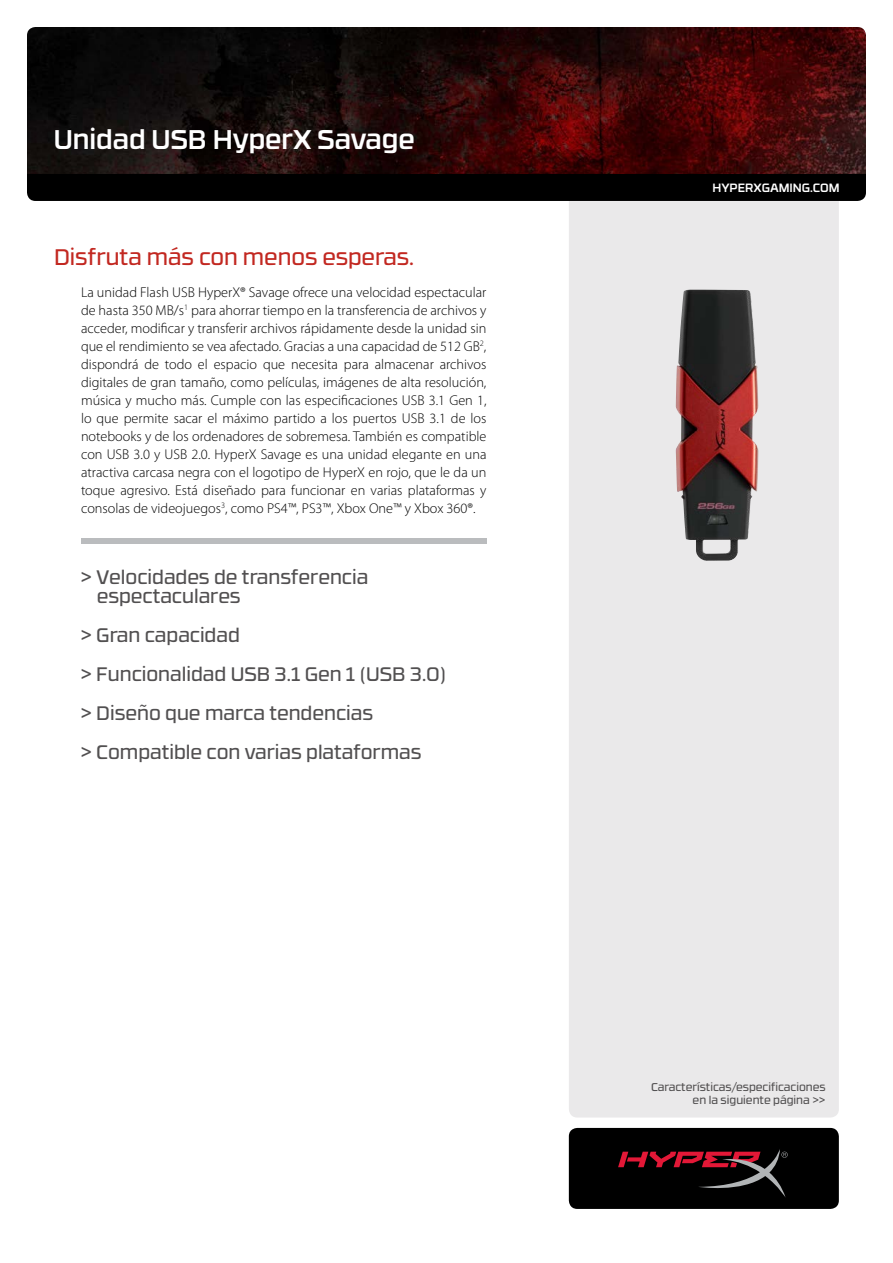
<style>
.page{position:relative;width:893px;height:1263px;background:#fff}
.page>*{position:absolute;margin:0;border:0;box-sizing:border-box;transform-origin:0 0}
.t1{font:500 27px "RB No 3.1";color:#fff}
.t2{font:22.5px "RB No 3.1";color:#c22821}
.t3{font:19.5px/39px "RB No 3.1";color:#525051}
.t4{font:300 14.25px/18px "Myriad Pro";color:#000;text-align:justify}
.t5{font:500 12px "RB No 3.1";color:#fff}
.t6{font:11.25px/13.5px "RB No 3.1";color:#525051;text-align:right}
</style>
<div class="page">
<div style="left:569px;top:201px;width:270px;height:916px;background:#eae9ea"></div>
<div style="left:569px;top:1128px;width:270px;height:81px;background:#000;border-radius:8px"></div>
<svg style="left:618px;top:1149px;width:170px;height:49px"></svg>
<img style="left:27px;top:27px;width:839px;height:147px">
<div style="left:27px;top:174px;width:839px;height:27px;background:#000"></div>
<div style="left:82px;top:538px;width:405px;height:6px;background:#babcbe"></div>
<img style="left:676px;top:289px;width:83px;height:272px">
<h1 class="t1" style="left:54px;top:118px;width:363px">Unidad USB HyperX Savage</h1>
<h2 class="t2" style="left:54px;top:240px;width:362px">Disfruta más con menos esperas.</h2>
<p class="t4" style="left:81px;top:283px;width:407px">La unidad Flash USB HyperX® Savage ofrece una velocidad espectacular de hasta 350 MB/s<sup>1</sup> para ahorrar tiempo en la transferencia de archivos y acceder, modificar y transferir archivos rápidamente desde la unidad sin que el rendimiento se vea afectado. Gracias a una capacidad de 512 GB<sup>2</sup>, dispondrá de todo el espacio que necesita para almacenar archivos digitales de gran tamaño, como películas, imágenes de alta resolución, música y mucho más. Cumple con las especificaciones USB 3.1 Gen 1, lo que permite sacar el máximo partido a los puertos USB 3.1 de los notebooks y de los ordenadores de sobremesa. También es compatible con USB 3.0 y USB 2.0. HyperX Savage es una unidad elegante en una atractiva carcasa negra con el logotipo de HyperX en rojo, que le da un toque agresivo. Está diseñado para funcionar en varias plataformas y consolas de videojuegos<sup>3</sup>, como PS4™, PS3™, Xbox One™ y Xbox 360®.</p>
<h3 class="t3" style="left:97px;top:566px;width:273px;line-height:19.5px;text-indent:-16px">&gt; Velocidades de transferencia espectaculares</h3>
<h3 class="t3" style="left:80px;top:614px;width:368px">&gt; Gran capacidad<br>&gt; Funcionalidad USB 3.1 Gen 1 (USB 3.0) &gt; Diseño que marca tendencias<br>&gt; Compatible con varias plataformas</h3>
<p class="t5" style="left:712px;top:178px;width:129px">HYPERXGAMING.COM</p>
<p class="t6" style="left:651px;top:1079px;width:176px">Características/especificaciones en la siguiente página &gt;&gt;</p>
</div>
